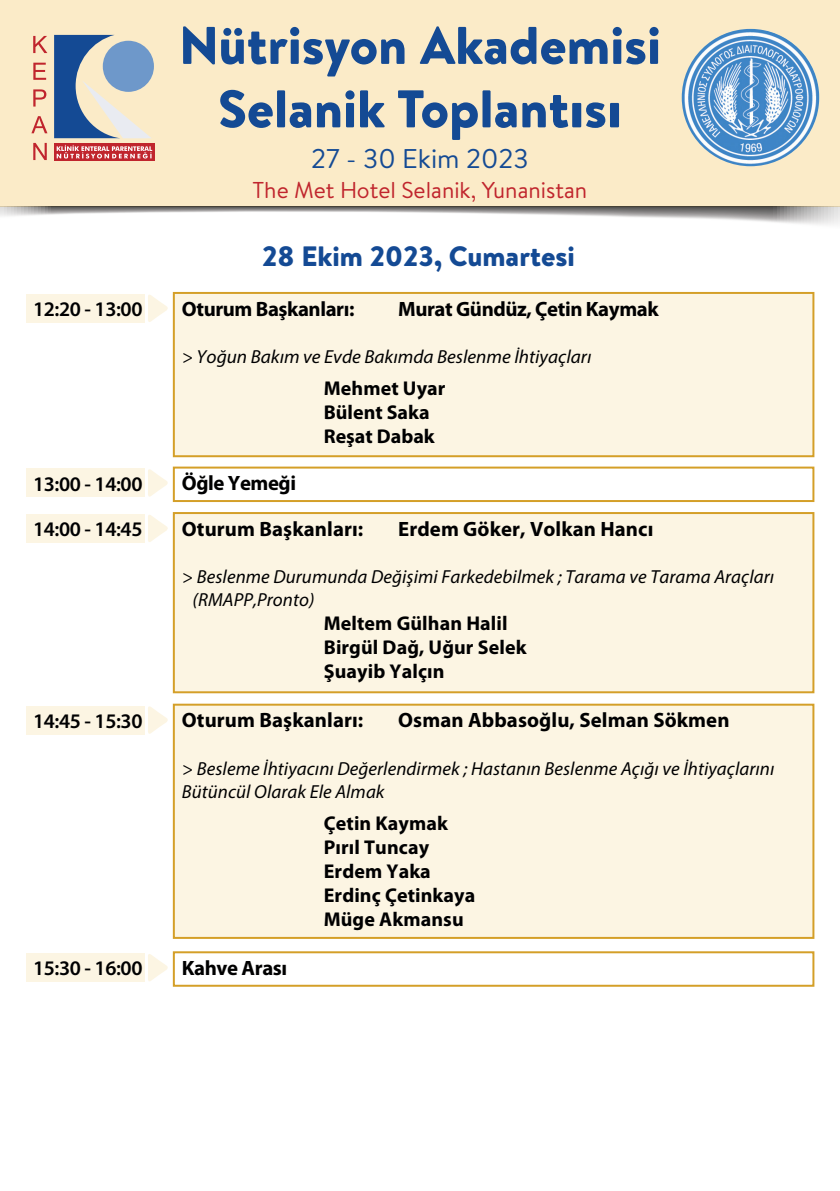
<style>
.page{position:relative;width:840px;height:1191px;background:#fff}
.page>*{position:absolute;margin:0;border:0;box-sizing:border-box;transform-origin:0 0}
.t1{font:900 52.8px/63.4px "Brandon Text";color:#144a94;text-align:center}
.t2{font:900 28px "Brandon Text";color:#144a94}
.t3{font:27px "Brandon Text";color:#144a94}
.t4{font:23px "Brandon Text";color:#c0252d}
.t5{font:700 20.8px "Myriad Pro";letter-spacing:.005em;color:#000001}
.t6{font:700 20.8px "Myriad Pro";letter-spacing:-.02em;color:#000001}
.t7{font:600 20.8px "Myriad Pro";letter-spacing:-.02em;color:#000001}
.t8{font:700 20px/24px "Myriad Pro";letter-spacing:.005em;color:#000001}
.t9{font:italic 18.8px/22.6px "Myriad Pro";letter-spacing:.005em;color:#000001}
</style>
<div class="page">
<div style="left:27px;top:294px;width:118px;height:28px;background:#fcf5e3"></div>
<svg style="left:148px;top:295px;width:20px;height:27px"></svg>
<div style="left:174px;top:294px;width:639px;height:162px;background:#fcf5e3"></div>
<div style="left:173px;top:292px;width:641px;height:165px;border:2px solid #d49f28"></div>
<div style="left:27px;top:953px;width:118px;height:29px;background:#fcf5e3"></div>
<svg style="left:148px;top:954px;width:20px;height:27px"></svg>
<div style="left:173px;top:951px;width:641px;height:35px;border:2px solid #d49f28"></div>
<div style="left:27px;top:706px;width:118px;height:28px;background:#fcf5e3"></div>
<svg style="left:148px;top:706px;width:20px;height:28px"></svg>
<div style="left:174px;top:706px;width:639px;height:232px;background:#fcf5e3"></div>
<div style="left:173px;top:703px;width:641px;height:236px;border:2px solid #d49f28"></div>
<div style="left:27px;top:469px;width:118px;height:28px;background:#fcf5e3"></div>
<svg style="left:148px;top:469px;width:20px;height:28px"></svg>
<div style="left:173px;top:466px;width:641px;height:36px;border:2px solid #d49f28"></div>
<div style="left:27px;top:514px;width:118px;height:29px;background:#fcf5e3"></div>
<svg style="left:148px;top:515px;width:20px;height:27px"></svg>
<div style="left:174px;top:514px;width:639px;height:178px;background:#fcf5e3"></div>
<div style="left:173px;top:512px;width:641px;height:181px;border:2px solid #d49f28"></div>
<div style="left:0;top:0;width:839px;height:207px;background:#fbebc8"></div>
<svg style="left:31px;top:36px;width:16px;height:124px"></svg>
<svg style="left:54px;top:143px;width:101px;height:17px"></svg>
<svg style="left:57px;top:145px;width:95px;height:13px"></svg>
<svg style="left:54px;top:35px;width:98px;height:103px"></svg>
<img style="left:681px;top:29px;width:137px;height:137px;border-radius:69px">
<svg style="left:0;top:207px;width:839px;height:18px"></svg>
<h1 class="t1" style="left:179px;top:13px;width:483px">Nütrisyon Akademisi<br>Selanik Toplantısı</h1>
<h3 class="t3" style="left:311px;top:140px;width:219px">27 - 30 Ekim 2023</h3>
<p class="t4" style="left:252px;top:174px;width:336px">The Met Hotel Selanik, Yunanistan</p>
<h2 class="t2" style="left:262px;top:236px;width:314px">28 Ekim 2023, Cumartesi</h2>
<p class="t7" style="left:33px;top:296px;width:111px">12:20 - 13:00</p>
<p class="t6" style="left:182px;top:295px;width:174px">Oturum Başkanları:</p>
<p class="t6" style="left:398px;top:295px;width:262px">Murat Gündüz, Çetin Kaymak</p>
<p class="t9" style="left:182px;top:345px;width:411px">&gt; Yoğun Bakım ve Evde Bakımda Beslenme İhtiyaçları</p>
<p class="t8" style="left:323px;top:376px;width:123px">Mehmet Uyar<br>Bülent Saka<br>Reşat Dabak</p>
<p class="t7" style="left:33px;top:470px;width:111px">13:00 - 14:00</p>
<p class="t6" style="left:182px;top:469px;width:116px">Öğle Yemeği</p>
<p class="t7" style="left:33px;top:516px;width:111px">14:00 - 14:45</p>
<p class="t5" style="left:182px;top:515px;width:183px">Oturum Başkanları:</p>
<p class="t5" style="left:398px;top:515px;width:256px">Erdem Göker, Volkan Hancı</p>
<p class="t9" style="left:192px;top:565px;width:583px;text-indent:-11px">&gt; Beslenme Durumunda Değişimi Farkedebilmek ; Tarama ve Tarama Araçları (RMAPP,Pronto)</p>
<p class="t8" style="left:323px;top:610px;width:204px">Meltem Gülhan Halil<br>Birgül Dağ, Uğur Selek<br>Şuayib Yalçın</p>
<p class="t7" style="left:33px;top:707px;width:111px">14:45 - 15:30</p>
<p class="t5" style="left:182px;top:706px;width:183px">Oturum Başkanları:</p>
<p class="t5" style="left:398px;top:706px;width:332px">Osman Abbasoğlu, Selman Sökmen</p>
<p class="t9" style="left:182px;top:757px;width:593px">&gt; Besleme İhtiyacını Değerlendirmek ; Hastanın Beslenme Açığı ve İhtiyaçlarını<br>Bütüncül Olarak Ele Almak</p>
<p class="t8" style="left:323px;top:810px;width:153px">Çetin Kaymak<br>Pırıl Tuncay<br>Erdem Yaka<br>Erdinç Çetinkaya<br>Müge Akmansu</p>
<p class="t7" style="left:33px;top:955px;width:111px">15:30 - 16:00</p>
<p class="t6" style="left:182px;top:954px;width:107px">Kahve Arası</p>
</div>
